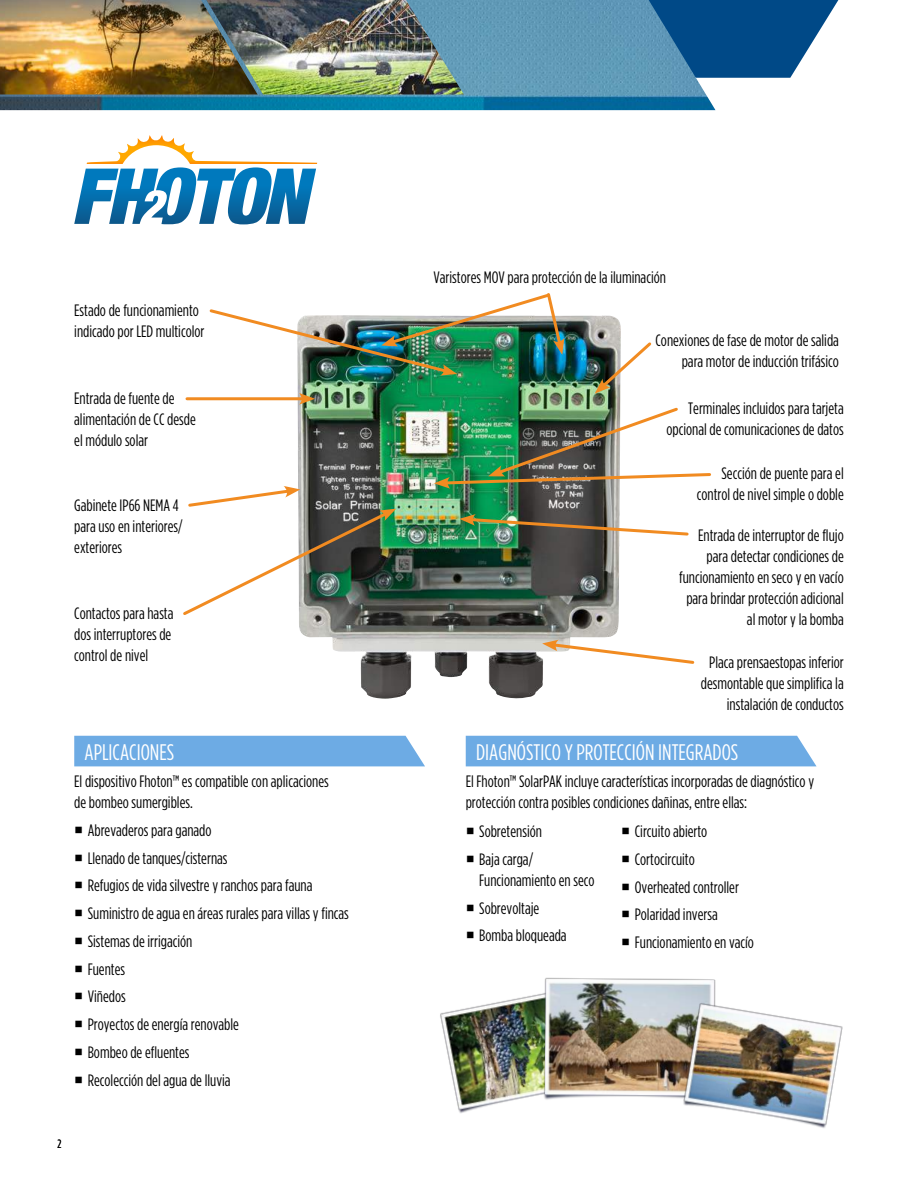
<style>
.page{position:relative;width:918px;height:1188px;background:#fff}
.page>*{position:absolute;margin:0;border:0;box-sizing:border-box;transform-origin:0 0}
.t1{font:22.5px "Gotham Condensed";color:#fff}
.t2{font:16.5px/21px "Gotham Condensed";color:#000}
.t3{font:12px "Gotham Condensed";color:#000}
</style>
<div class="page">
<svg style="left:716px;top:0;width:123px;height:78px"></svg>
<img style="left:0;top:0;width:716px;height:110px">
<img style="left:0;top:0;width:198px;height:94px">
<img style="left:198px;top:0;width:266px;height:94px">
<img style="left:297px;top:315px;width:324px;height:384px">
<img style="left:440px;top:994px;width:96px;height:119px">
<img style="left:536px;top:977px;width:180px;height:123px">
<img style="left:676px;top:996px;width:167px;height:132px">
<svg style="left:74px;top:135px;width:243px;height:89px"></svg>
<hr style="left:187px;top:397px;width:118px;height:3px;background:#f18b21">
<svg style="left:299px;top:393px;width:16px;height:12px"></svg>
<svg style="left:183px;top:486px;width:213px;height:132px"></svg>
<img style="left:209px;top:293px;width:355px;height:83px">
<svg style="left:542px;top:640px;width:153px;height:26px"></svg>
<img style="left:459px;top:514px;width:230px;height:23px">
<img style="left:434px;top:405px;width:277px;height:84px">
<svg style="left:595px;top:340px;width:57px;height:54px"></svg>
<div style="left:74px;top:736px;width:351px;height:30px;background:#6dabe4"></div>
<div style="left:466px;top:736px;width:351px;height:30px;background:#6dabe4"></div>
<p class="t2" style="left:74px;top:299px;width:132px">Estado de funcionamiento indicado por LED multicolor</p>
<p class="t2" style="left:74px;top:387px;width:123px">Entrada de fuente de alimentación de CC desde el módulo solar</p>
<p class="t2" style="left:74px;top:495px;width:110px">Gabinete IP66 NEMA 4 para uso en interiores/ exteriores</p>
<p class="t2" style="left:74px;top:603px;width:101px">Contactos para hasta dos interruptores de control de nivel</p>
<p class="t2" style="left:434px;top:267px;width:234px">Varistores MOV para protección de la iluminación</p>
<p class="t2" style="left:656px;top:330px;width:185px;text-align:right">Conexiones de fase de motor de salida para motor de inducción trifásico</p>
<p class="t2" style="left:666px;top:398px;width:179px;text-align:right">Terminales incluidos para tarjeta opcional de comunicaciones de datos</p>
<p class="t2" style="left:697px;top:463px;width:148px;text-align:right">Sección de puente para el control de nivel simple o doble</p>
<p class="t2" style="left:679px;top:524px;width:166px;text-align:right">Entrada de interruptor de flujo para detectar condiciones de funcionamiento en seco y en vacío para brindar protección adicional al motor y la bomba</p>
<p class="t2" style="left:701px;top:652px;width:144px;text-align:right">Placa prensaestopas inferior desmontable que simplifica la instalación de conductos</p>
<h1 class="t1" style="left:85px;top:739px;width:91px">APLICACIONES</h1>
<h1 class="t1" style="left:476px;top:739px;width:264px">DIAGNÓSTICO Y PROTECCIÓN INTEGRADOS</h1>
<p class="t2" style="left:74px;top:771px;width:256px">El dispositivo Fhoton™ es compatible con aplicaciones de bombeo sumergibles.</p>
<p class="t2" style="left:88px;top:816px;width:263px;line-height:27.8px">Abrevaderos para ganado<br>Llenado de tanques/cisternas<br>Refugios de vida silvestre y ranchos para fauna<br>Suministro de agua en áreas rurales para villas y fincas<br>Sistemas de irrigación<br>Fuentes<br>Viñedos<br>Proyectos de energía renovable<br>Bombeo de efluentes<br>Recolección del agua de lluvia</p>
<p class="t2" style="left:466px;top:771px;width:350px">El Fhoton™ SolarPAK incluye características incorporadas de diagnóstico y protección contra posibles condiciones dañinas, entre ellas:</p>
<p class="t2" style="left:479px;top:817px;width:64px;line-height:27.8px">Sobretensión<br>Baja carga/</p>
<p class="t2" style="left:479px;top:866px;width:117px;line-height:27.8px">Funcionamiento en seco<br>Sobrevoltaje<br>Bomba bloqueada</p>
<p class="t2" style="left:635px;top:817px;width:121px;line-height:27.8px">Circuito abierto<br>Cortocircuito<br>Overheated controller<br>Polaridad inversa<br>Funcionamiento en vacío</p>
<p class="t3" style="left:57px;top:1137px;width:5px">2</p>
</div>
